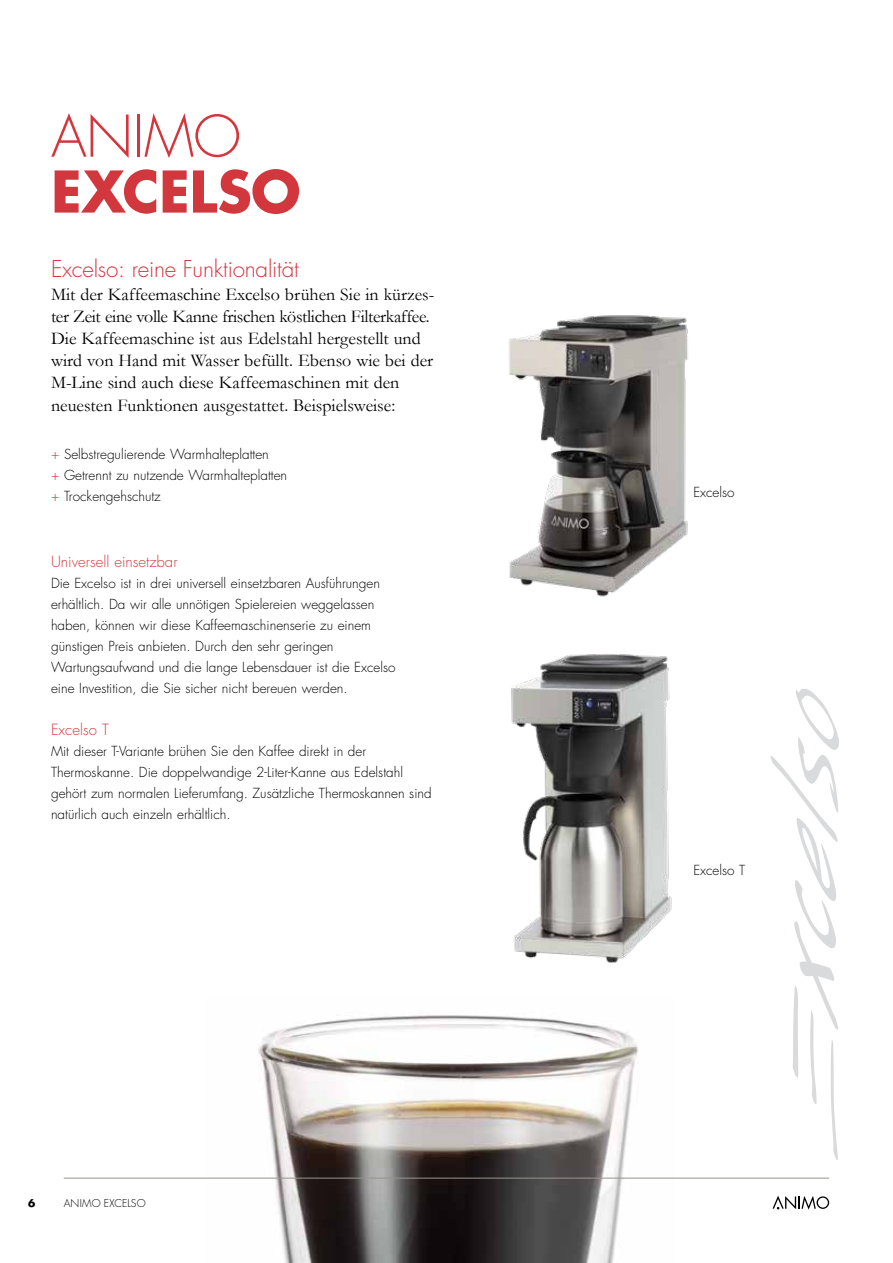
<style>
.page{position:relative;width:893px;height:1263px;background:#fff}
.page>*{position:absolute;margin:0;border:0;box-sizing:border-box;transform-origin:0 0}
.t1{font:700 55.95px "Futura Std";letter-spacing:-.005em;color:#d2373e}
.t2{font:300 55.95px "Futura Std";letter-spacing:-.01em;color:#d2373e}
.t3{font:300 22.5px "Futura Std";letter-spacing:-.01em;color:#d2373e}
.t4{font:18px/22.2px "Garamond";color:#000}
.t5{font:300 15px "Futura Std";color:#d2373e}
.t6{font:300 13.5px/21px "Futura Std";color:#000}
.t7{font:300 10.5px "Futura Std";letter-spacing:.01em;color:#000}
.t8{font:700 10.5px "Futura Std";color:#000}
.s1{color:#d2373e}
</style>
<div class="page">
<svg style="left:772px;top:1195px;width:57px;height:14px"></svg>
<img style="left:208px;top:1015px;width:465px;height:248px">
<svg style="left:770px;top:689px;width:69px;height:471px"></svg>
<hr style="left:64px;top:1178px;width:765px;height:1px;background:#94968f">
<img style="left:508px;top:315px;width:180px;height:282px">
<img style="left:511px;top:654px;width:161px;height:309px">
<h1 class="t2" style="left:51px;top:105px;width:192px">ANIMO</h1>
<h1 class="t1" style="left:51px;top:161px;width:251px">EXCELSO</h1>
<h2 class="t3" style="left:51px;top:256px;width:249px">Excelso: reine Funktionalität</h2>
<p class="t4" style="left:51px;top:285px;width:385px">Mit der Kaffeemaschine Excelso brühen Sie in kürzes&shy;ter Zeit eine volle Kanne frischen köstlichen Filterkaffee.<br>Die Kaffeemaschine ist aus Edelstahl hergestellt und wird von Hand mit Wasser befüllt. Ebenso wie bei der M-Line sind auch diese Kaffeemaschinen mit den neuesten Funktionen ausgestattet. Beispielsweise:</p>
<p class="t6" style="left:51px;top:444px;width:238px"><span class="s1">+</span> Selbstregulierende Warmhalteplatten<br><span class="s1">+</span> Getrennt zu nutzende Warmhalteplatten <span class="s1">+</span> Trockengehschutz</p>
<p class="t5" style="left:51px;top:553px;width:128px">Universell einsetzbar</p>
<p class="t6" style="left:51px;top:573px;width:346px">Die Excelso ist in drei universell einsetzbaren Ausführungen erhältlich. Da wir alle unnötigen Spielereien weggelassen haben, können wir diese Kaffeemaschinenserie zu einem günstigen Preis anbieten. Durch den sehr geringen Wartungsaufwand und die lange Lebensdauer ist die Excelso eine Investition, die Sie sicher nicht bereuen werden.</p>
<p class="t5" style="left:51px;top:721px;width:59px">Excelso T</p>
<p class="t6" style="left:51px;top:741px;width:382px">Mit dieser T-Variante brühen Sie den Kaffee direkt in der Thermoskanne. Die doppelwandige 2-Liter-Kanne aus Edelstahl gehört zum normalen Lieferumfang. Zusätzliche Thermoskannen sind natürlich auch einzeln erhältlich.</p>
<p class="t8" style="left:28px;top:1197px;width:9px">6</p>
<p class="t7" style="left:64px;top:1197px;width:83px">ANIMO EXCELSO</p>
<p class="t6" style="left:693px;top:482px;width:43px">Excelso</p>
<p class="t6" style="left:693px;top:860px;width:53px">Excelso T</p>
</div>
